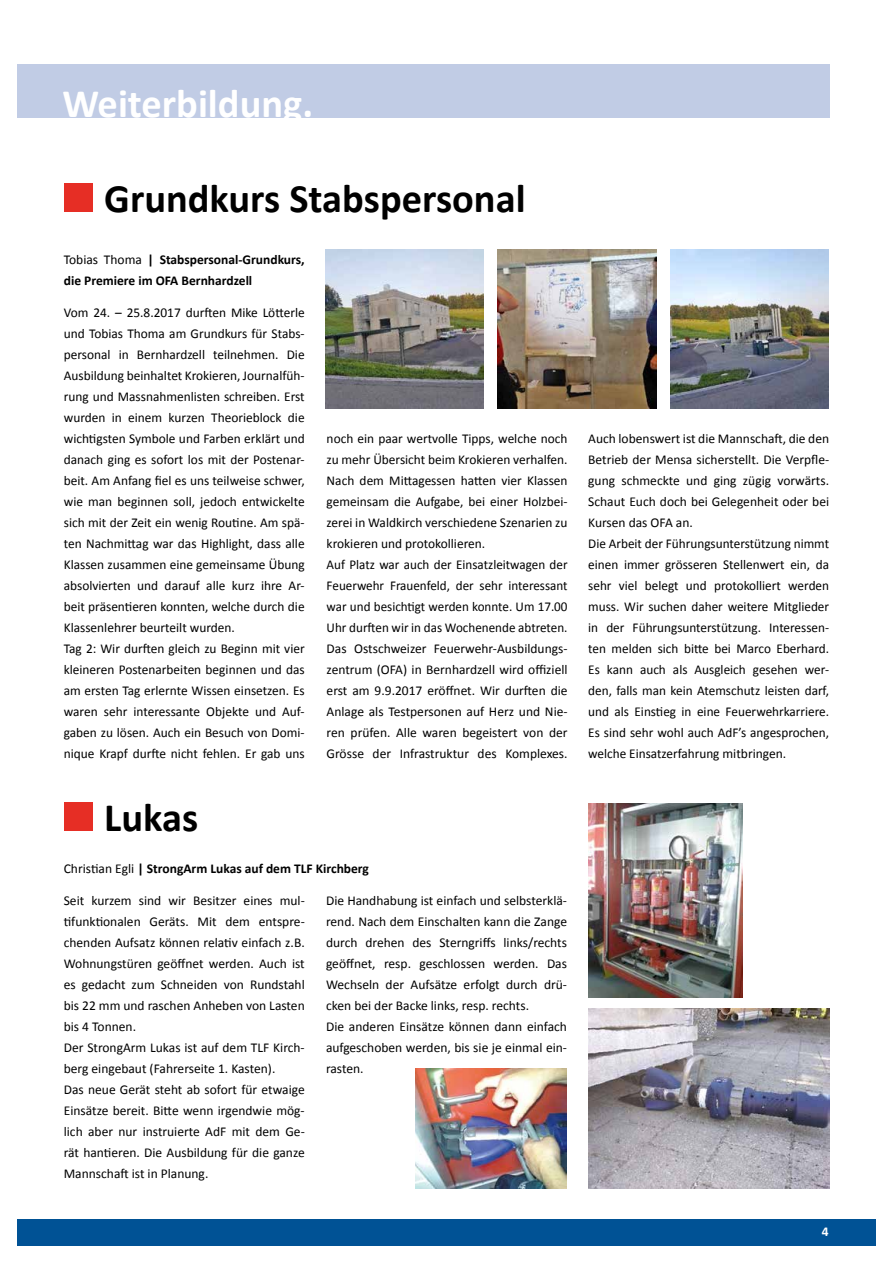
<style>
.page{position:relative;width:893px;height:1263px;background:#fff}
.page>*{position:absolute;margin:0;border:0;box-sizing:border-box;transform-origin:0 0}
.t1{font:700 40.5px "Calibri";color:#000}
.t2{font:700 40.5px "Calibri";color:#fff}
.t3{font:13.5px/21px "Calibri";color:#000}
.t4{font:700 13.5px/21px "Calibri";color:#000}
.t5{font:700 13.5px "Calibri";color:#fff}
.s1{font-weight:400}
</style>
<div class="page">
<div style="left:17px;top:1219px;width:859px;height:27px;background:#005295"></div>
<div style="left:17px;top:64px;width:812px;height:53px;background:#c1cce5"></div>
<img style="left:498px;top:250px;width:158px;height:158px">
<img style="left:670px;top:250px;width:158px;height:158px">
<img style="left:326px;top:250px;width:158px;height:158px">
<div style="left:64px;top:183px;width:28px;height:29px;background:#e62e25"></div>
<div style="left:64px;top:803px;width:28px;height:28px;background:#e62e25"></div>
<img style="left:588px;top:803px;width:155px;height:194px">
<img style="left:415px;top:1069px;width:152px;height:119px">
<img style="left:588px;top:1008px;width:241px;height:180px">
<h1 class="t2" style="left:62px;top:79px;width:252px">Weiterbildung.</h1>
<h1 class="t1" style="left:104px;top:173px;width:423px">Grundkurs Stabspersonal</h1>
<p class="t4" style="left:64px;top:248px;width:242px"><span class="s1">Tobias Thoma</span> | Stabspersonal-Grundkurs, die Premiere im OFA Bernhardzell</p>
<p class="t3" style="left:64px;top:302px;width:242px">Vom 24. – 25.8.2017 durften Mike Lötterle und Tobias Thoma am Grundkurs für Stabs&shy;personal in Bernhardzell teilnehmen. Die Ausbildung beinhaltet Krokieren, Journalfüh&shy;rung und Massnahmenlisten schreiben. Erst wurden in einem kurzen Theorieblock die wichtigsten Symbole und Farben erklärt und danach ging es sofort los mit der Postenar&shy;beit. Am Anfang fiel es uns teilweise schwer, wie man beginnen soll, jedoch entwickelte sich mit der Zeit ein wenig Routine. Am spä&shy;ten Nachmittag war das Highlight, dass alle Klassen zusammen eine gemeinsame Übung absolvierten und darauf alle kurz ihre Ar&shy;beit präsentieren konnten, welche durch die Klassenlehrer beurteilt wurden.<br>Tag 2: Wir durften gleich zu Beginn mit vier kleineren Postenarbeiten beginnen und das am ersten Tag erlernte Wissen einsetzen. Es waren sehr interessante Objekte und Auf&shy;gaben zu lösen. Auch ein Besuch von Domi&shy;nique Krapf durfte nicht fehlen. Er gab uns</p>
<h1 class="t1" style="left:104px;top:792px;width:95px">Lukas</h1>
<p class="t3" style="left:327px;top:428px;width:242px">noch ein paar wertvolle Tipps, welche noch zu mehr Übersicht beim Krokieren verhalfen.<br>Nach dem Mittagessen hatten vier Klassen gemeinsam die Aufgabe, bei einer Holzbei&shy;zerei in Waldkirch verschiedene Szenarien zu krokieren und protokollieren.<br>Auf Platz war auch der Einsatzleitwagen der Feuerwehr Frauenfeld, der sehr interessant war und besichtigt werden konnte. Um 17.00<br>Uhr durften wir in das Wochenende abtreten.<br>Das Ostschweizer Feuerwehr-Ausbildungs&shy;zentrum (OFA) in Bernhardzell wird offiziell erst am 9.9.2017 eröffnet. Wir durften die Anlage als Testpersonen auf Herz und Nie&shy;ren prüfen. Alle waren begeistert von der Grösse der Infrastruktur des Komplexes.</p>
<p class="t3" style="left:588px;top:428px;width:242px">Auch lobenswert ist die Mannschaft, die den Betrieb der Mensa sicherstellt. Die Verpfle&shy;gung schmeckte und ging zügig vorwärts.<br>Schaut Euch doch bei Gelegenheit oder bei Kursen das OFA an.<br>Die Arbeit der Führungsunterstützung nimmt einen immer grösseren Stellenwert ein, da sehr viel belegt und protokolliert werden muss. Wir suchen daher weitere Mitglieder in der Führungsunterstützung. Interessen&shy;ten melden sich bitte bei Marco Eberhard.<br>Es kann auch als Ausgleich gesehen wer&shy;den, falls man kein Atemschutz leisten darf, und als Einstieg in eine Feuerwehrkarriere.<br>Es sind sehr wohl auch AdF’s angesprochen, welche Einsatzerfahrung mitbringen.</p>
<p class="t4" style="left:64px;top:857px;width:307px"><span class="s1">Christian Egli</span> | StrongArm Lukas auf dem TLF Kirchberg</p>
<p class="t3" style="left:64px;top:890px;width:242px">Seit kurzem sind wir Besitzer eines mul&shy;tifunktionalen Geräts. Mit dem entspre&shy;chenden Aufsatz können relativ einfach z.B.<br>Wohnungstüren geöffnet werden. Auch ist es gedacht zum Schneiden von Rundstahl bis 22 mm und raschen Anheben von Lasten bis 4 Tonnen.<br>Der StrongArm Lukas ist auf dem TLF Kirch&shy;berg eingebaut (Fahrerseite 1. Kasten).<br>Das neue Gerät steht ab sofort für etwaige Einsätze bereit. Bitte wenn irgendwie mög&shy;lich aber nur instruierte AdF mit dem Ge&shy;rät hantieren. Die Ausbildung für die ganze Mannschaft ist in Planung.</p>
<p class="t3" style="left:326px;top:890px;width:242px">Die Handhabung ist einfach und selbsterklä&shy;rend. Nach dem Einschalten kann die Zange durch drehen des Sterngriffs links/rechts geöffnet, resp. geschlossen werden. Das Wechseln der Aufsätze erfolgt durch drü&shy;cken bei der Backe links, resp. rechts.<br>Die anderen Einsätze können dann einfach aufgeschoben werden, bis sie je einmal ein&shy;rasten.</p>
<p class="t5" style="left:822px;top:1223px;width:8px">4</p>
</div>
